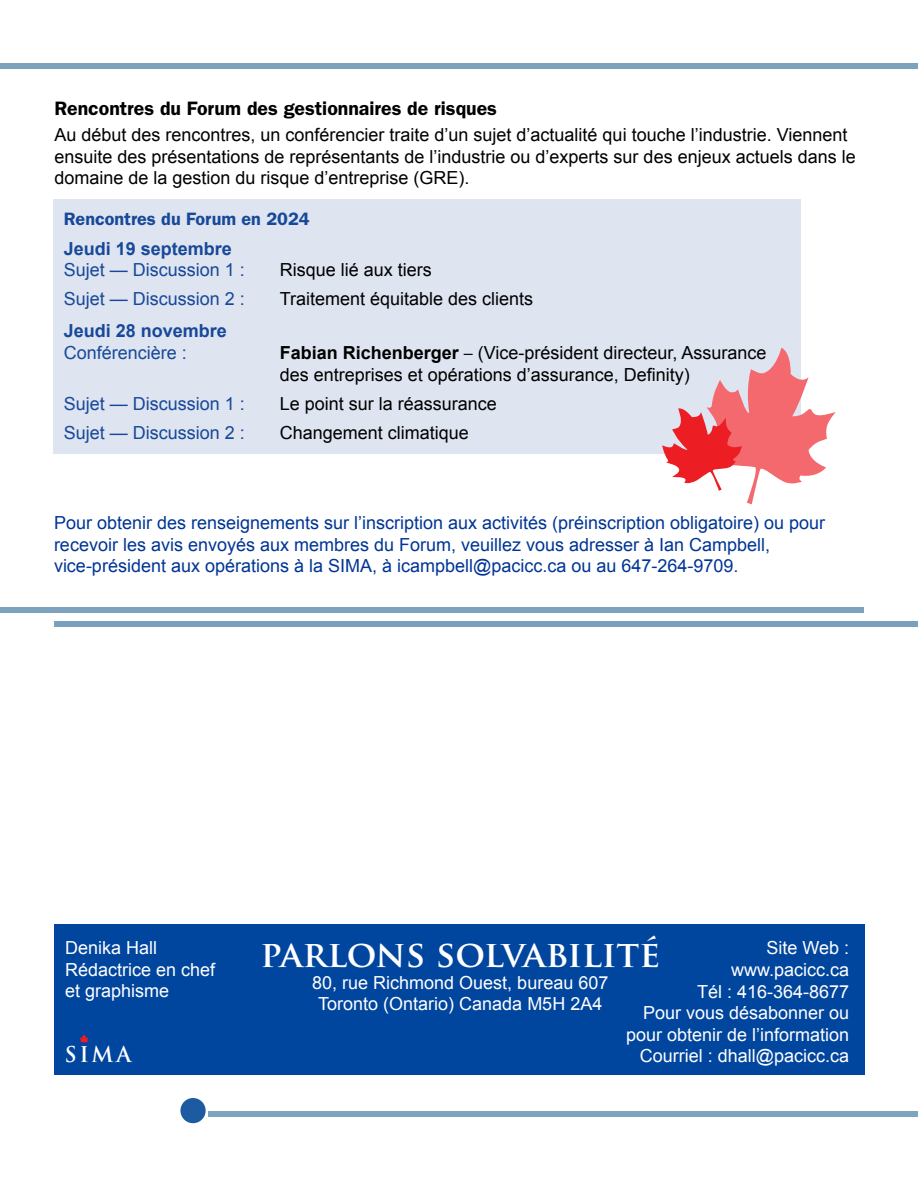
<style>
.page{position:relative;width:918px;height:1188px;background:#fff}
.page>*{position:absolute;margin:0;border:0;box-sizing:border-box;transform-origin:0 0}
.t1{font:700 36px "Trajan Pro";color:#fff}
.t2{font:700 21.15px "Trajan Pro";color:#fff}
.t3{font:600 19.5px "ITC Franklin Gothic Std";color:#000}
.t4{font:18px/21.6px "Arial";color:#000}
.t5{font:18px/21.6px "Arial";color:#003595}
.t6{font:18px/21.6px "Arial";color:#fff;text-align:center}
.t7{font:18px "Arial";color:#174899}
.t8{font:700 18px "Arial";color:#174899}
.t9{font:600 18px "ITC Franklin Gothic Std";color:#174899}
.s1{font-weight:700}
.s2{font-family:"ITC Franklin Gothic Std"}
</style>
<div class="page">
<div style="left:208px;top:1111px;width:710px;height:6px;background:#7fa4be"></div>
<div style="left:180px;top:1098px;width:26px;height:25px;background:#1c5ba2;border-radius:50%"></div>
<div style="left:0;top:64px;width:918px;height:5px;background:#7da2bd"></div>
<div style="left:0;top:607px;width:864px;height:6px;background:#7da2bd"></div>
<div style="left:54px;top:621px;width:864px;height:5px;background:#7aa1bc"></div>
<div style="left:54px;top:924px;width:810px;height:150px;background:#00459e"></div>
<svg style="left:80px;top:1034px;width:8px;height:10px"></svg>
<div style="left:54px;top:200px;width:747px;height:254px;background:#dee4f0"></div>
<svg style="left:662px;top:348px;width:174px;height:156px"></svg>
<p class="t3" style="left:54px;top:97px;width:444px">Rencontres du Forum des gestionnaires de risques</p>
<p class="t4" style="left:54px;top:124px;width:803px">Au début des rencontres, un conférencier traite d’un sujet d’actualité qui touche l’industrie. Viennent ensuite des présentations de représentants de l’industrie ou d’experts sur des enjeux actuels dans le domaine de la gestion du risque d’entreprise (GRE).</p>
<p class="t9" style="left:64px;top:209px;width:247px">Rencontres du Forum en 2024</p>
<p class="t8" style="left:64px;top:236px;width:170px">Jeudi 19 septembre</p>
<p class="t7" style="left:64px;top:258px;width:183px">Sujet — Discussion 1 :</p>
<p class="t4" style="left:280px;top:259px;width:154px">Risque lié aux tiers</p>
<p class="t7" style="left:64px;top:287px;width:183px">Sujet — Discussion 2 :</p>
<p class="t4" style="left:280px;top:288px;width:255px">Traitement équitable des clients</p>
<p class="t8" style="left:64px;top:319px;width:165px">Jeudi 28 novembre</p>
<p class="t7" style="left:64px;top:341px;width:125px">Conférencière :</p>
<p class="t4" style="left:280px;top:342px;width:488px"><span class="s1">Fabian Richenberger</span> <span class="s2">–</span> (Vice-président directeur, Assurance des entreprises et opérations d’assurance, Definity)</p>
<p class="t7" style="left:64px;top:392px;width:183px">Sujet — Discussion 1 :</p>
<p class="t4" style="left:280px;top:393px;width:219px">Le point sur la réassurance</p>
<p class="t7" style="left:64px;top:421px;width:183px">Sujet — Discussion 2 :</p>
<p class="t4" style="left:280px;top:422px;width:191px">Changement climatique</p>
<p class="t5" style="left:54px;top:512px;width:773px">Pour obtenir des renseignements sur l’inscription aux activités (préinscription obligatoire) ou pour recevoir les avis envoyés aux membres du Forum, veuillez vous adresser à Ian Campbell, vice-président aux opérations à la SIMA, à icampbell@pacicc.ca ou au 647-264-9709.</p>
<p class="t6" style="left:65px;top:937px;width:152px;text-align:left">Denika Hall<br>Rédactrice en chef et graphisme</p>
<p class="t2" style="left:64px;top:1041px;width:69px">SIMA</p>
<h1 class="t1" style="left:260px;top:932px;width:401px">parlons solvabilité</h1>
<p class="t6" style="left:312px;top:972px;width:298px">80, rue Richmond Ouest, bureau 607<br>Toronto (Ontario) Canada M5H 2A4</p>
<p class="t6" style="left:626px;top:937px;width:225px;text-align:right">Site Web :<br>www.pacicc.ca<br>Tél : 416-364-8677<br>Pour vous désabonner ou pour obtenir de l’information<br>Courriel : dhall@pacicc.ca</p>
</div>
